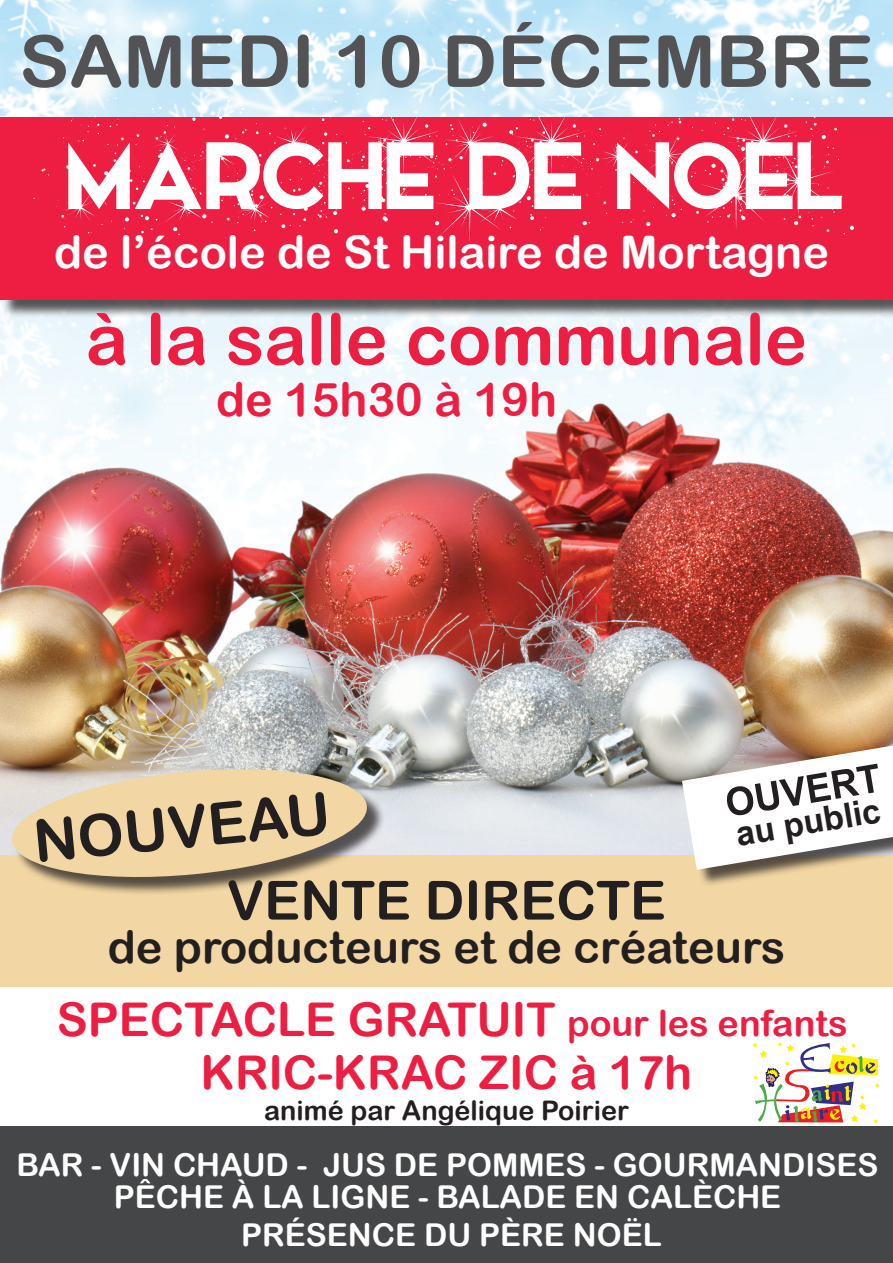
<style>
.page{position:relative;width:893px;height:1263px;background:#fff}
.page>*{position:absolute;margin:0;border:0;box-sizing:border-box;transform-origin:0 0}
.t1{font:127.5px "Snowinter Free";color:#fff}
.t2{font:72px "Arial Rounded MT Bold";color:#535355;scale:1.04 1}
.t3{font:71.4px "Arial Rounded MT Bold";color:#ed1e42}
.t4{font:58.35px "Arial Rounded MT Bold";color:#231f20}
.t5{font:54px "Arial Rounded MT Bold";color:#231f20}
.t6{font:46.5px/52.5px "Arial Rounded MT Bold";color:#ed1e42;text-align:center}
.t7{font:45px "Arial Rounded MT Bold";color:#fff}
.t8{font:45px "Arial Rounded MT Bold";color:#231f20}
.t9{font:700 39px "Arial Narrow";color:#231f20;scale:1.18 1}
.t10{font:700 34.5px "Arial Narrow";color:#231f20;scale:1.18 1}
.t11{font:31.5px/31.5px "Arial Rounded MT Bold";color:#fff;text-align:center}
.t12{font:27px "Arial Rounded MT Bold";color:#231f20}
.s1{font-size:36px}
</style>
<div class="page">
<div style="left:0;top:855px;width:893px;height:131px;background:#f2d6a3"></div>
<img style="left:0;top:0;width:893px;height:855px">
<div style="left:0;top:1127px;width:893px;height:136px;background:#454647"></div>
<div style="left:2px;top:119px;width:891px;height:199px;background:#231f20;opacity:.75"></div>
<div style="left:0;top:117px;width:893px;height:183px;background:#ed1e42"></div>
<div style="left:15px;top:772px;width:370px;height:123px;background:#231f20;opacity:.75"></div>
<svg style="left:9px;top:763px;width:361px;height:121px"></svg>
<svg style="left:753px;top:1042px;width:127px;height:81px"></svg>
<div style="left:685px;top:745px;width:208px;height:143px;background:#231f20;opacity:.75"></div>
<svg style="left:681px;top:741px;width:212px;height:130px"></svg>
<h2 class="t2" style="left:19px;top:19px;width:823px">SAMEDI 10 DÉCEMBRE</h2>
<h1 class="t1" style="left:66px;top:83px;width:780px">MARCHE DE NOEL</h1>
<h3 class="t7" style="left:54px;top:225px;width:777px">de l’école de St Hilaire de Mortagne</h3>
<h3 class="t3" style="left:86px;top:297px;width:723px">à la salle communale</h3>
<h3 class="t6" style="left:216px;top:372px;width:343px">de 15h30 à 19h</h3>
<h3 class="t4" style="left:30px;top:808px;width:299px;rotate:-6deg">NOUVEAU</h3>
<p class="t9" style="left:721px;top:774px;width:134px;rotate:-9deg">OUVERT</p>
<p class="t10" style="left:731px;top:809px;width:125px;rotate:-10deg">au public</p>
<h3 class="t5" style="left:227px;top:868px;width:440px">VENTE DIRECTE</h3>
<h3 class="t8" style="left:108px;top:920px;width:679px">de producteurs et de créateurs</h3>
<h3 class="t6" style="left:57px;top:993px;width:792px">SPECTACLE GRATUIT <span class="s1">pour les enfants<br></span>KRIC-KRAC ZIC à 17h</h3>
<p class="t12" style="left:264px;top:1095px;width:366px">animé par Angélique Poirier</p>
<p class="t11" style="left:17px;top:1149px;width:863px">BAR - VIN CHAUD - JUS DE POMMES - GOURMANDISES<br>PÊCHE À LA LIGNE - BALADE EN CALÈCHE</p>
<p class="t11" style="left:241px;top:1218px;width:422px">PRÉSENCE DU PÈRE NOËL</p>
</div>
